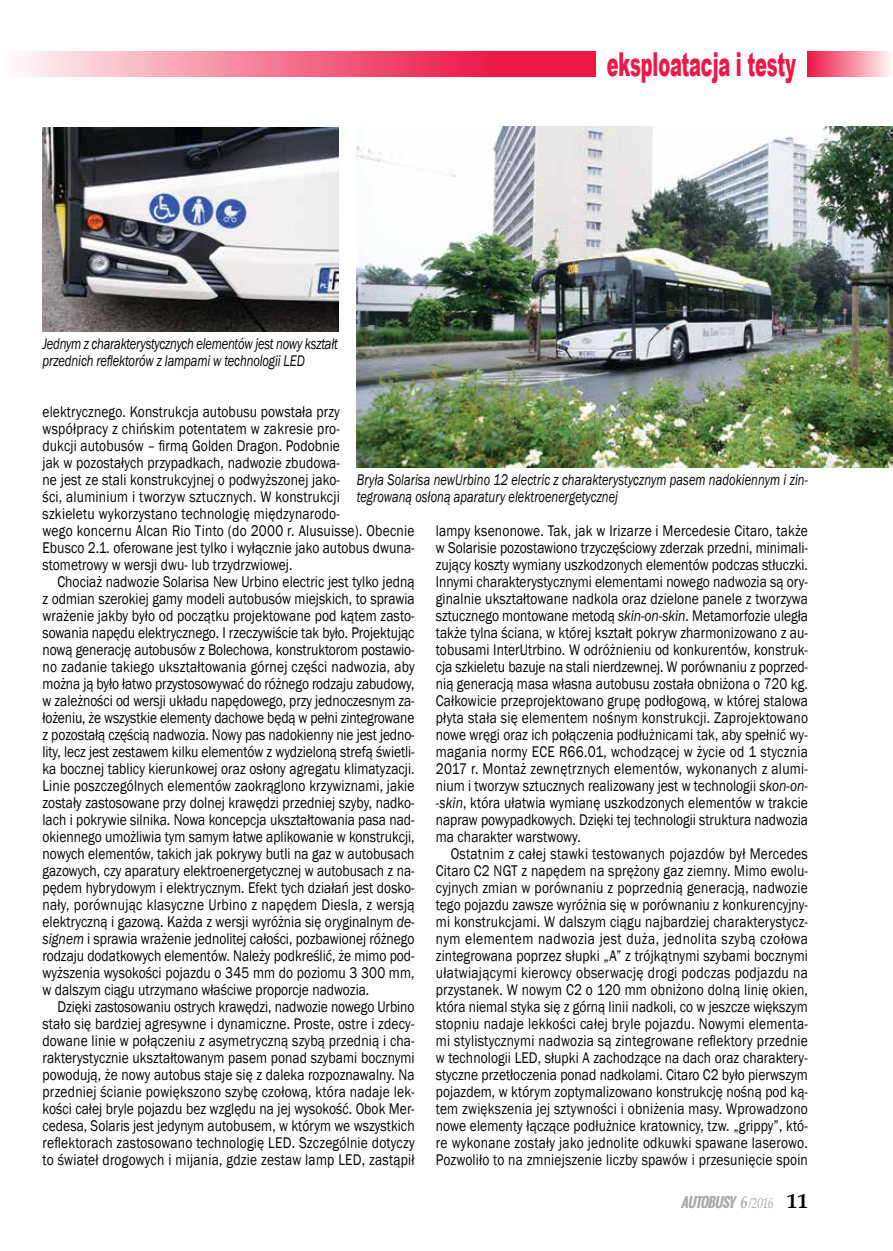
<style>
.page{position:relative;width:893px;height:1251px;background:#fff}
.page>*{position:absolute;margin:0;border:0;box-sizing:border-box;transform-origin:0 0}
.t1{font:900 33px "Arial";letter-spacing:-.01em;color:#ed1846;scale:.54 1}
.t2{font:15.9px/17px "Franklin Gothic";letter-spacing:.01em;color:#000;text-align:justify;scale:.85 1}
.t3{font:italic 15.9px/17px "Franklin Gothic";color:#000;scale:.78 1}
.t4{font:italic 15.9px/17px "Franklin Gothic";letter-spacing:-.02em;color:#000;scale:.79 1}
.t5{font:italic 700 13.5px "Oswald";color:#a7a9ac}
.s1{font-style:italic}
.s2{font-family:"Palatino Linotype";font-size:17.1px}
.s3{font-family:"Palatino Linotype";font-weight:400;font-size:14.85px}
.s4{font-family:"Palatino Linotype";font-style:normal;font-size:21px;color:#000}
</style>
<div class="page">
<div style="left:808px;top:51px;width:85px;height:26px;background:linear-gradient(to right,#ec1846,#fefbfb)"></div>
<svg style="left:22px;top:51px;width:574px;height:26px;background:#f36f8b"></svg>
<img style="left:357px;top:126px;width:536px;height:341px">
<img style="left:43px;top:128px;width:295px;height:203px">
<p class="t4" style="left:43px;top:335px;width:376px">Jednym z charakterystycznych elementów jest nowy kształt przednich reflektorów z lampami w technologii LED</p>
<h1 class="t1" style="left:607px;top:40px;width:352px">eksploatacja i testy</h1>
<p class="t2" style="left:43px;top:403px;width:439px;text-align:left">elektrycznego. Konstrukcja autobusu powstała przy<br>współpracy z chińskim potentatem w zakresie pro-<br>dukcji autobusów – firmą Golden Dragon. Podobnie<br>jak w pozostałych przypadkach, nadwozie zbudowa-<br>ne jest ze stali konstrukcyjnej o podwyższonej jako-<br>ści, aluminium i tworzyw sztucznych. W konstrukcji<br>szkieletu wykorzystano technologię międzynarodo-<br>wego koncernu Alcan Rio Tinto (do 2000 r. Alusuisse). Obecnie Ebusco 2.1. oferowane jest tylko i wyłącznie jako autobus dwuna&shy;stometrowy w wersji dwu- lub trzydrzwiowej.</p>
<p class="t2" style="left:43px;top:573px;width:439px;text-indent:15px">Chociaż nadwozie Solarisa New Urbino electric jest tylko jedną z odmian szerokiej gamy modeli autobusów miejskich, to sprawia wrażenie jakby było od początku projektowane pod kątem zasto&shy;sowania napędu elektrycznego. I rzeczywiście tak było. Projektując nową generację autobusów z Bolechowa, konstruktorom postawio&shy;no zadanie takiego ukształtowania górnej części nadwozia, aby można ją było łatwo przystosowywać do różnego rodzaju zabudowy, w zależności od wersji układu napędowego, przy jednoczesnym za&shy;łożeniu, że wszystkie elementy dachowe będą w pełni zintegrowane z pozostałą częścią nadwozia. Nowy pas nadokienny nie jest jedno&shy;lity, lecz jest zestawem kilku elementów z wydzieloną strefą świetli&shy;ka bocznej tablicy kierunkowej oraz osłony agregatu klimatyzacji.<br>Linie poszczególnych elementów zaokrąglono krzywiznami, jakie zostały zastosowane przy dolnej krawędzi przedniej szyby, nadko&shy;lach i pokrywie silnika. Nowa koncepcja ukształtowania pasa nad&shy;okiennego umożliwia tym samym łatwe aplikowanie w konstrukcji, nowych elementów, takich jak pokrywy butli na gaz w autobusach gazowych, czy aparatury elektroenergetycznej w autobusach z na&shy;pędem hybrydowym i elektrycznym. Efekt tych działań jest dosko&shy;nały, porównując klasyczne Urbino z napędem Diesla, z wersją elektryczną i gazową. Każda z wersji wyróżnia się oryginalnym <span class="s1">de&shy;signem</span> i sprawia wrażenie jednolitej całości, pozbawionej różnego rodzaju dodatkowych elementów. Należy podkreślić, że mimo pod&shy;wyższenia wysokości pojazdu o 345 mm do poziomu 3 300 mm, w dalszym ciągu utrzymano właściwe proporcje nadwozia.</p>
<p class="t2" style="left:43px;top:997px;width:439px;text-indent:15px">Dzięki zastosowaniu ostrych krawędzi, nadwozie nowego Urbino stało się bardziej agresywne i dynamiczne. Proste, ostre i zdecy&shy;dowane linie w połączeniu z asymetryczną szybą przednią i cha&shy;rakterystycznie ukształtowanym pasem ponad szybami bocznymi powodują, że nowy autobus staje się z daleka rozpoznawalny. Na przedniej ścianie powiększono szybę czołową, która nadaje lek&shy;kości całej bryle pojazdu bez względu na jej wysokość. Obok Mer&shy;cedesa, Solaris jest jedynym autobusem, w którym we wszystkich reflektorach zastosowano technologię LED. Szczególnie dotyczy to świateł drogowych i mijania, gdzie zestaw lamp LED, zastąpił</p>
<p class="t3" style="left:357px;top:471px;width:580px">Bryła Solarisa newUrbino 12 electric z charakterystycznym pasem nadokiennym i zin&shy;tegrowaną osłoną aparatury elektroenergetycznej</p>
<p class="t2" style="left:436px;top:522px;width:439px">lampy ksenonowe. Tak, jak w Irizarze i Mercedesie Citaro, także w Solarisie pozostawiono trzyczęściowy zderzak przedni, minimali&shy;zujący koszty wymiany uszkodzonych elementów podczas stłuczki.<br>Innymi charakterystycznymi elementami nowego nadwozia są ory&shy;ginalnie ukształtowane nadkola oraz dzielone panele z tworzywa sztucznego montowane metodą <span class="s1">skin-on-skin</span>. Metamorfozie uległa także tylna ściana, w której kształt pokryw zharmonizowano z au&shy;tobusami InterUtrbino. W odróżnieniu od konkurentów, konstruk&shy;cja szkieletu bazuje na stali nierdzewnej. W porównaniu z poprzed&shy;nią generacją masa własna autobusu została obniżona o 720 kg.<br>Całkowicie przeprojektowano grupę podłogową, w której stalowa płyta stała się elementem nośnym konstrukcji. Zaprojektowano nowe wręgi oraz ich połączenia podłużnicami tak, aby spełnić wy&shy;magania normy ECE R66.01, wchodzącej w życie od 1 stycznia 2017 r. Montaż zewnętrznych elementów, wykonanych z alumi&shy;nium i tworzyw sztucznych realizowany jest w technologii <span class="s1">skon-on--skin</span>, która ułatwia wymianę uszkodzonych elementów w trakcie napraw powypadkowych. Dzięki tej technologii struktura nadwozia ma charakter warstwowy.</p>
<p class="t2" style="left:436px;top:845px;width:439px;text-indent:15px">Ostatnim z całej stawki testowanych pojazdów był Mercedes Citaro C2 NGT z napędem na sprężony gaz ziemny. Mimo ewolu&shy;cyjnych zmian w porównaniu z poprzednią generacją, nadwozie tego pojazdu zawsze wyróżnia się w porównaniu z konkurencyjny&shy;mi konstrukcjami. W dalszym ciągu najbardziej charakterystycz&shy;nym elementem nadwozia jest duża, jednolita szybą czołowa zintegrowana poprzez słupki „A” z trójkątnymi szybami bocznymi ułatwiającymi kierowcy obserwację drogi podczas podjazdu na przystanek. W nowym C2 o 120 mm obniżono dolną linię okien, która niemal styka się z górną linii nadkoli, co w jeszcze większym stopniu nadaje lekkości całej bryle pojazdu. Nowymi elementa&shy;mi stylistycznymi nadwozia są zintegrowane reflektory przednie w technologii LED, słupki A zachodzące na dach oraz charaktery&shy;styczne przetłoczenia ponad nadkolami. Citaro C2 było pierwszym pojazdem, w którym zoptymalizowano konstrukcję nośną pod ką&shy;tem zwiększenia jej sztywności i obniżenia masy. Wprowadzono nowe elementy łączące podłużnice kratownicy, tzw. „grippy”, któ&shy;re wykonane zostały jako jednolite odkuwki spawane laserowo.<br>Pozwoliło to na zmniejszenie liczby spawów i przesunięcie spoin</p>
<p class="t5" style="left:681px;top:1191px;width:129px">AUTOBUSY <span class="s2">6</span><span class="s3">/2016</span> <span class="s4">11</span></p>
</div>
